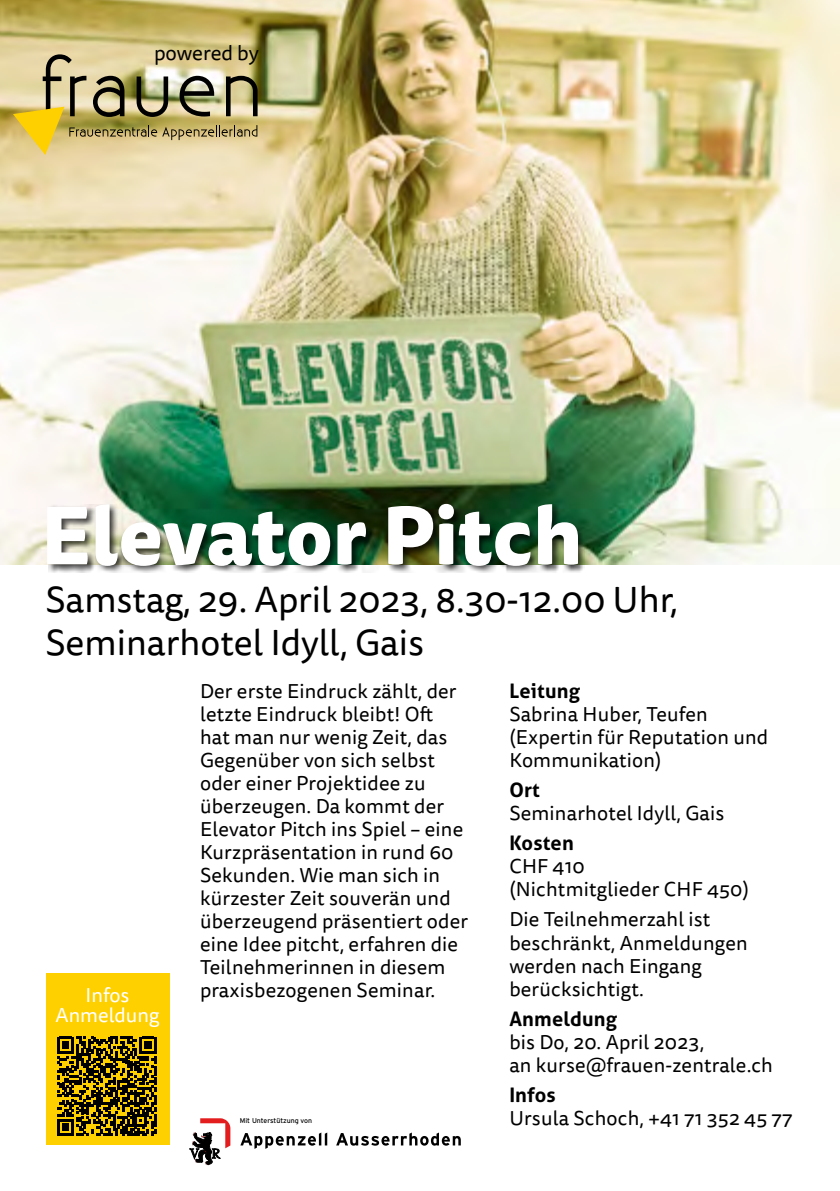
<style>
.page{position:relative;width:840px;height:1191px;background:#fff}
.page>*{position:absolute;margin:0;border:0;box-sizing:border-box;transform-origin:0 0}
.rubriktitel{font:800 80px "Tisa Sans Pro";color:#fff}
.rubriktitel-2{font:36px/43.2px "Tisa Sans Pro";color:#000}
.t1{font:20.6px "Tisa Sans Pro";color:#000}
.grundtext{font:20px/23px "Tisa Sans Pro";letter-spacing:.01em;color:#000}
.grundtext_kurse{font:20px/23px "Tisa Sans Pro";letter-spacing:.01em;color:#000}
.t2{font:20px "Tisa Sans Pro";color:#fff}
.t3{font:7px "Interstate";color:#000}
.s1{font-family:"Aller";font-weight:700}
</style>
<div class="page">
<img style="left:0;top:0;width:839px;height:564px">
<svg style="left:240px;top:1132px;width:87px;height:16px"></svg>
<svg style="left:336px;top:1132px;width:124px;height:13px"></svg>
<svg style="left:189px;top:1118px;width:41px;height:47px"></svg>
<svg style="left:13px;top:54px;width:244px;height:101px;background:#c0b27b"></svg>
<div style="left:46px;top:973px;width:123px;height:172px;background:#ffd000"></div>
<svg style="left:57px;top:1036px;width:99px;height:100px"></svg>
<div style="left:48px;top:504px;width:536px;height:68px;background:#000;opacity:.75"></div>
<p class="t1" style="left:154px;top:39px;width:106px">powered by</p>
<p class="rubriktitel" style="left:41px;top:475px;width:542px">Elevator Pitch</p>
<p class="rubriktitel-2" style="left:45px;top:578px;width:634px">Samstag, 29. April 2023, 8.30-12.00 Uhr,<br>Seminarhotel Idyll, Gais</p>
<p class="t2" style="left:85px;top:982px;width:45px">Infos</p>
<p class="t2" style="left:56px;top:1002px;width:105px">Anmeldung</p>
<p class="grundtext" style="left:200px;top:680px;width:269px">Der erste Eindruck zählt, der letzte Eindruck bleibt! Oft<br>hat man nur wenig Zeit, das<br>Gegenüber von sich selbst oder einer Projektidee zu überzeugen. Da kommt der<br>Elevator Pitch ins Spiel – eine<br>Kurzpräsentation in rund 60<br>Sekunden. Wie man sich in kürzester Zeit souverän und überzeugend präsentiert oder eine Idee pitcht, erfahren die<br>Teilnehmerinnen in diesem praxisbezogenen Seminar.</p>
<p class="t3" style="left:240px;top:1116px;width:74px">Mit Unterstützung von</p>
<p class="grundtext_kurse" style="left:509px;top:680px;width:260px"><span class="s1">Leitung<br></span>Sabrina Huber, Teufen (Expertin für Reputation und<br>Kommunikation)</p>
<p class="grundtext_kurse" style="left:509px;top:779px;width:216px"><span class="s1">Ort<br></span>Seminarhotel Idyll, Gais</p>
<p class="grundtext_kurse" style="left:509px;top:832px;width:241px"><span class="s1">Kosten<br></span>CHF 410<br>(Nichtmitglieder CHF 450)</p>
<p class="grundtext_kurse" style="left:509px;top:908px;width:240px">Die Teilnehmerzahl ist beschränkt, Anmeldungen werden nach Eingang berücksichtigt.</p>
<p class="grundtext_kurse" style="left:509px;top:1007px;width:265px"><span class="s1">Anmeldung<br></span>bis Do, 20. April 2023,<br>an kurse@frauen-zentrale.ch</p>
<p class="grundtext_kurse" style="left:509px;top:1083px;width:284px"><span class="s1">Infos<br></span>Ursula Schoch, +41 71 352 45 77</p>
</div>
